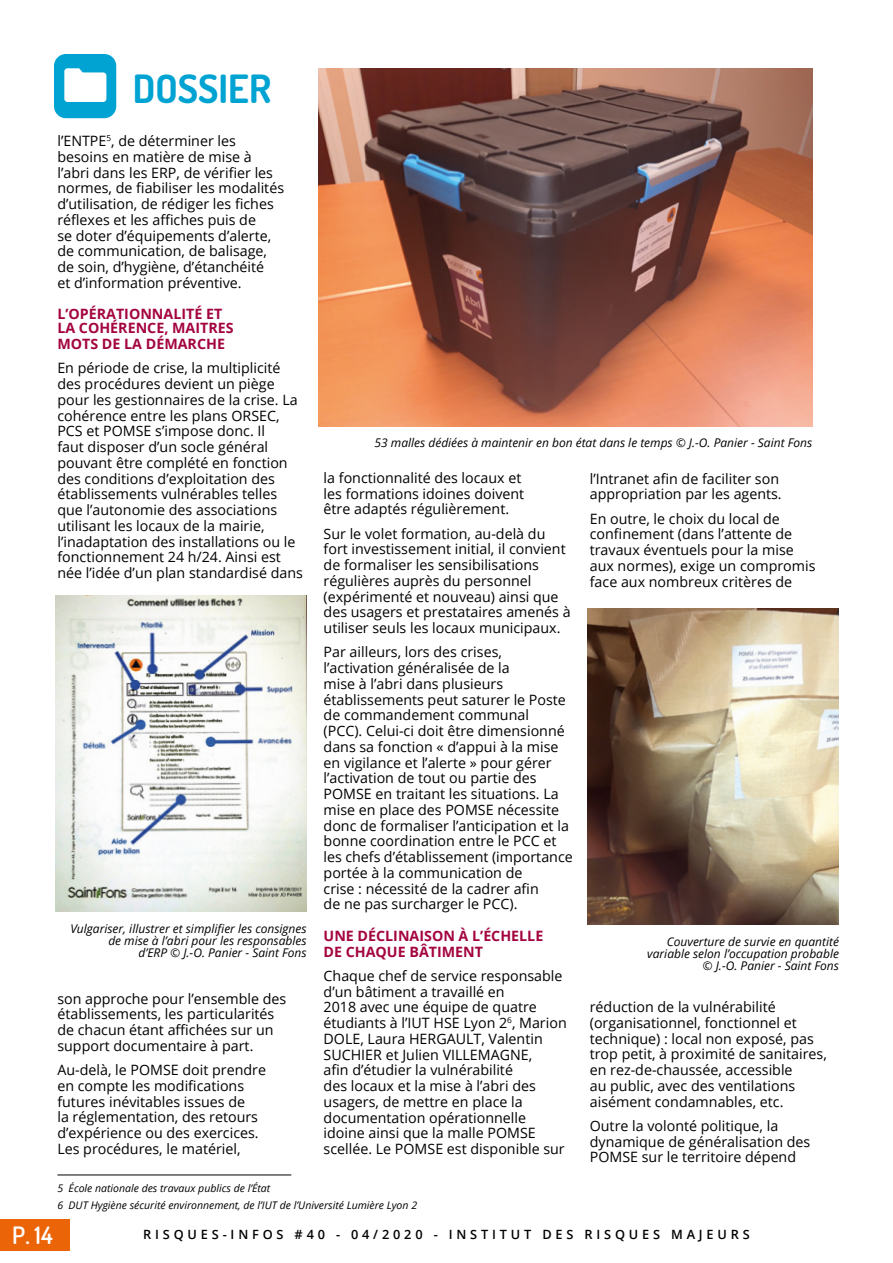
<style>
.page{position:relative;width:893px;height:1263px;background:#fff}
.page>*{position:absolute;margin:0;border:0;box-sizing:border-box;transform-origin:0 0}
.t1{font:700 39px "Dosis";color:#00a3d2}
.t2{font:600 24px "Dosis";color:#fff}
.Texte_courant{font:14.25px/15.8px "Open Sans";color:#000}
.Titre_violet{font:700 14.25px/14.2px "Open Sans";color:#a3043f}
.t3{font:600 12.75px "Open Sans";letter-spacing:.3em;color:#000}
.Légende{font:italic 12px/12px "Open Sans";color:#000;text-align:right}
.t4{font:italic 10.5px "Open Sans";color:#000}
</style>
<div class="page">
<div style="left:0;top:1220px;width:70px;height:31px;background:#ec6408"></div>
<svg style="left:54px;top:54px;width:62px;height:64px"></svg>
<hr style="left:57px;top:1175px;width:234px;height:1px;background:#000">
<img style="left:55px;top:595px;width:252px;height:317px">
<img style="left:587px;top:608px;width:252px;height:317px">
<img style="left:319px;top:68px;width:493px;height:358px">
<p class="t1" style="left:133px;top:63px;width:140px">DOSSIER</p>
<p class="Texte_courant" style="left:57px;top:133px;width:228px">l’ENTPE<sup>5</sup>, de déterminer les besoins en matière de mise à l’abri dans les ERP, de vérifier les normes, de fiabiliser les modalités d’utilisation, de rédiger les fiches réflexes et les affiches puis de<br>se doter d’équipements d’alerte, de communication, de balisage, de soin, d’hygiène, d’étanchéité<br>et d’information préventive.</p>
<p class="Titre_violet" style="left:57px;top:306px;width:178px">L’OPÉRATIONNALITÉ ET<br>LA COHÉRENCE, MAITRES</p>
<p class="Titre_violet" style="left:57px;top:336px;width:169px">MOTS DE LA DÉMARCHE</p>
<p class="Texte_courant" style="left:57px;top:360px;width:247px">En période de crise, la multiplicité des procédures devient un piège pour les gestionnaires de la crise. La cohérence entre les plans ORSEC, PCS et POMSE s’impose donc. Il<br>faut disposer d’un socle général pouvant être complété en fonction des conditions d’exploitation des établissements vulnérables telles que l’autonomie des associations utilisant les locaux de la mairie, l’inadaptation des installations ou le fonctionnement 24 h/24. Ainsi est née l’idée d’un plan standardisé dans</p>
<p class="Légende" style="left:375px;top:437px;width:439px">53 malles dédiées à maintenir en bon état dans le temps © J.-O. Panier - Saint Fons</p>
<p class="Texte_courant" style="left:324px;top:469px;width:202px">la fonctionnalité des locaux et les formations idoines doivent être adaptés régulièrement.</p>
<p class="Texte_courant" style="left:324px;top:525px;width:249px">Sur le volet formation, au-delà du fort investissement initial, il convient de formaliser les sensibilisations régulières auprès du personnel (expérimenté et nouveau) ainsi que des usagers et prestataires amenés à utiliser seuls les locaux municipaux.</p>
<p class="Texte_courant" style="left:324px;top:644px;width:251px">Par ailleurs, lors des crises, l’activation généralisée de la<br>mise à l’abri dans plusieurs établissements peut saturer le Poste de commandement communal<br>(PCC). Celui-ci doit être dimensionné dans sa fonction « d’appui à la mise en vigilance et l’alerte » pour gérer l’activation de tout ou partie des POMSE en traitant les situations. La mise en place des POMSE nécessite donc de formaliser l’anticipation et la bonne coordination entre le PCC et les chefs d’établissement (importance portée à la communication de<br>crise : nécessité de la cadrer afin<br>de ne pas surcharger le PCC).</p>
<p class="Titre_violet" style="left:324px;top:927px;width:221px;line-height:15.8px">UNE DÉCLINAISON À L’ÉCHELLE<br>DE CHAQUE BÂTIMENT</p>
<p class="Texte_courant" style="left:324px;top:967px;width:245px">Chaque chef de service responsable d’un bâtiment a travaillé en<br>2018 avec une équipe de quatre étudiants à l’IUT HSE Lyon 2<sup>6</sup>, Marion<br>DOLE, Laura HERGAULT, Valentin<br>SUCHIER et Julien VILLEMAGNE,<br>afin d’étudier la vulnérabilité<br>des locaux et la mise à l’abri des usagers, de mettre en place la documentation opérationnelle idoine ainsi que la malle POMSE scellée. Le POMSE est disponible sur</p>
<p class="Texte_courant" style="left:590px;top:470px;width:193px">l’Intranet afin de faciliter son appropriation par les agents.</p>
<p class="Texte_courant" style="left:590px;top:510px;width:227px">En outre, le choix du local de confinement (dans l’attente de travaux éventuels pour la mise aux normes), exige un compromis face aux nombreux critères de</p>
<p class="Légende" style="left:70px;top:922px;width:238px">Vulgariser, illustrer et simplifier les consignes de mise à l’abri pour les responsables<br>d’ERP © J.-O. Panier - Saint Fons</p>
<p class="Légende" style="left:647px;top:935px;width:193px">Couverture de survie en quantité variable selon l’occupation probable © J.-O. Panier - Saint Fons</p>
<p class="Texte_courant" style="left:57px;top:990px;width:230px">son approche pour l’ensemble des établissements, les particularités de chacun étant affichées sur un support documentaire à part.</p>
<p class="Texte_courant" style="left:57px;top:1061px;width:210px">Au-delà, le POMSE doit prendre en compte les modifications futures inévitables issues de<br>la réglementation, des retours d’expérience ou des exercices.<br>Les procédures, le matériel,</p>
<p class="t4" style="left:57px;top:1181px;width:214px">5 École nationale des travaux publics de l’État</p>
<p class="t4" style="left:57px;top:1198px;width:361px">6 DUT Hygiène sécurité environnement, de l’IUT de l’Université Lumière Lyon 2</p>
<p class="Texte_courant" style="left:590px;top:998px;width:239px">réduction de la vulnérabilité (organisationnel, fonctionnel et technique) : local non exposé, pas trop petit, à proximité de sanitaires, en rez-de-chaussée, accessible<br>au public, avec des ventilations aisément condamnables, etc.</p>
<p class="Texte_courant" style="left:590px;top:1117px;width:222px">Outre la volonté politique, la dynamique de généralisation des<br>POMSE sur le territoire dépend</p>
<h2 class="t2" style="left:12px;top:1220px;width:42px">P. 14</h2>
<p class="t3" style="left:143px;top:1226px;width:608px">RISQUES-INFOS #40 - 04/2020 - INSTITUT DES RISQUES MAJEURS</p>
</div>
